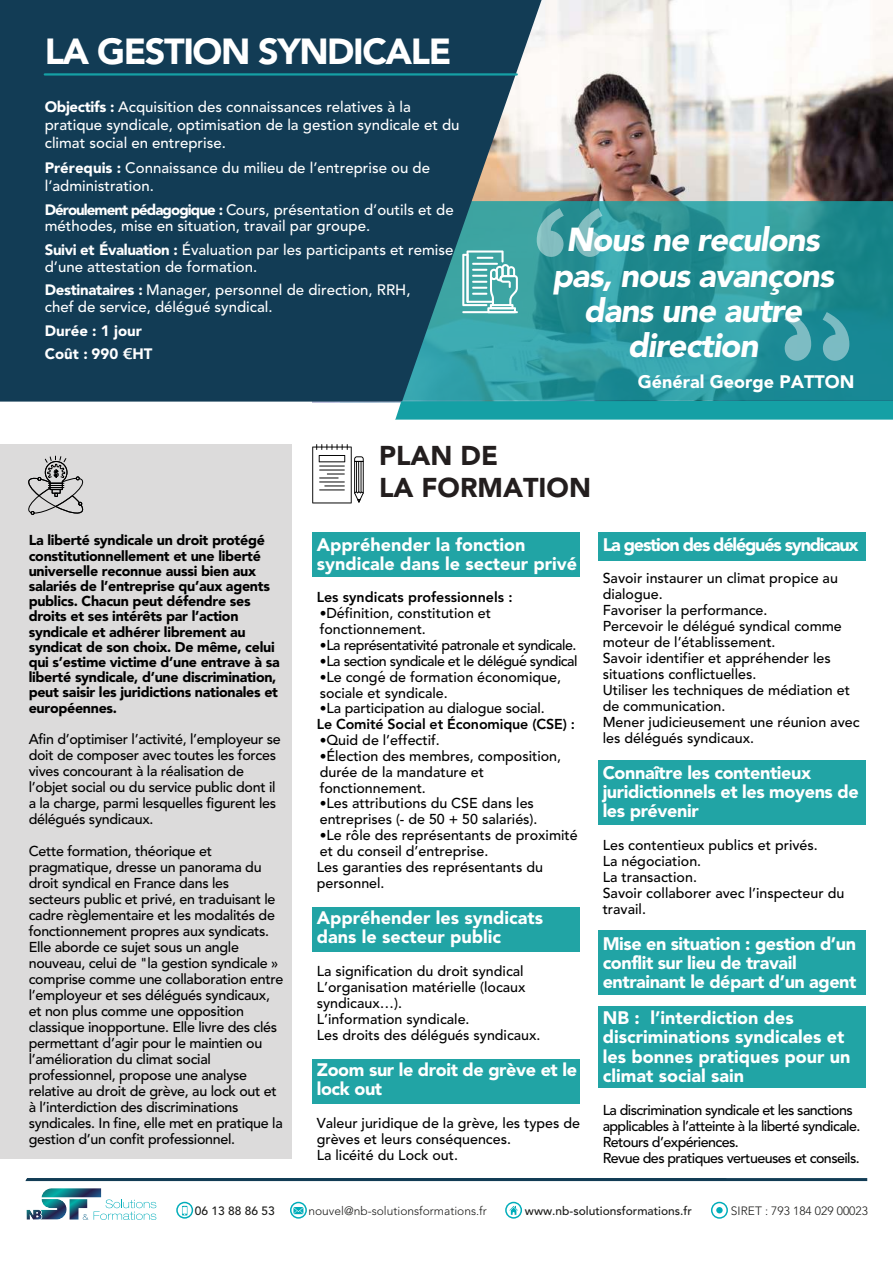
<style>
.page{position:relative;width:893px;height:1263px;background:#fff}
.page>*{position:absolute;margin:0;border:0;box-sizing:border-box;transform-origin:0 0}
.t1{font:900 36px "Avenir";letter-spacing:-.04em;color:#fff}
.t2{font:italic 900 33px/35.2px "Avenir";letter-spacing:-.03em;color:#fff;text-align:center}
.t3{font:900 27px/32.4px "Avenir";color:#231e1e}
.t4{font:900 18px/19.2px "Avenir";color:#fff}
.t5{font:900 18px/19.2px "Avenir";letter-spacing:-.02em;color:#fff}
.t6{font:900 18px/19.2px "Avenir";letter-spacing:-.025em;color:#fff}
.t7{font:900 18px "Avenir";letter-spacing:-.065em;color:#fff}
.t8{font:500 15px/18px "Avenir";color:#fff}
.t9{font:900 15px/23.7px "Avenir";color:#fff}
.t10{font:500 14.25px/15.9px "Avenir";letter-spacing:-.02em;color:#000}
.t11{font:500 14.25px/15.9px "Avenir";color:#000}
.t12{font:900 14.25px/15.1px "Avenir";letter-spacing:-.02em;color:#000}
.t13{font:500 14.25px/15.9px "Avenir";letter-spacing:-.04em;color:#000}
.t14{font:800 14.25px "Avenir";color:#000}
.t15{font:300 12px "Avenir";color:#1d1d1b}
.t16{font:500 12px "Avenir";color:#1d1d1b}
.s1{font-weight:900}
.s2{font-family:"Lucida Grande";font-weight:700}
.s3{font-weight:400;font-size:13.5px}
.s4{font-family:"Lucida Grande";font-weight:400}
.s5{font-weight:800}
</style>
<div class="page">
<img style="left:555px;top:0;width:338px;height:201px">
<hr style="left:340px;top:402px;width:553px;height:1px;background:#84bdc1">
<div style="left:312px;top:532px;width:268px;height:44px;background:#21a4a5"></div>
<div style="left:312px;top:907px;width:268px;height:45px;background:#21a4a5"></div>
<div style="left:312px;top:1059px;width:268px;height:45px;background:#21a4a5"></div>
<div style="left:598px;top:532px;width:268px;height:28px;background:#21a4a5"></div>
<div style="left:598px;top:1006px;width:268px;height:82px;background:#21a4a5"></div>
<div style="left:598px;top:760px;width:268px;height:65px;background:#21a4a5"></div>
<div style="left:598px;top:930px;width:268px;height:65px;background:#21a4a5"></div>
<svg style="left:555px;top:201px;width:338px;height:200px;background:#279399"></svg>
<svg style="left:26px;top:1188px;width:130px;height:32px"></svg>
<svg style="left:0;top:0;width:555px;height:402px;background:#1f4c62"></svg>
<hr style="left:45px;top:73px;width:472px;height:3px;background:#15a0a5">
<svg style="left:395px;top:401px;width:498px;height:19px;background:#1ba2a7"></svg>
<svg style="left:537px;top:208px;width:65px;height:49px;background:#57a8ab"></svg>
<svg style="left:784px;top:312px;width:65px;height:49px;background:#4ba2ab"></svg>
<svg style="left:176px;top:1202px;width:17px;height:16px"></svg>
<svg style="left:290px;top:1202px;width:17px;height:16px"></svg>
<svg style="left:505px;top:1202px;width:17px;height:16px"></svg>
<svg style="left:711px;top:1202px;width:17px;height:17px"></svg>
<div style="left:716px;top:1207px;width:7px;height:6px;background:#00adba;border-radius:50%"></div>
<div style="left:0;top:444px;width:291px;height:715px;background:#dcdbdb"></div>
<svg style="left:312px;top:444px;width:52px;height:59px"></svg>
<svg style="left:28px;top:455px;width:56px;height:60px"></svg>
<hr style="left:25px;top:1178px;width:842px;height:3px;background:#123c55">
<svg style="left:462px;top:250px;width:56px;height:63px"></svg>
<h1 class="t1" style="left:45px;top:36px;width:408px">LA GESTION SYNDICALE</h1>
<p class="t8" style="left:45px;top:99px;width:416px"><span class="s1">Objectifs :</span> Acquisition des connaissances relatives à la pratique syndicale, optimisation de la gestion syndicale et du climat social en entreprise.</p>
<p class="t8" style="left:45px;top:161px;width:387px"><span class="s1">Prérequis :</span> Connaissance du milieu de l’entreprise ou de l’administration.</p>
<p class="t8" style="left:45px;top:203px;width:410px;line-height:16.5px"><span class="s1">Déroulement pédagogique :</span> Cours, présentation d’outils et de méthodes, mise en situation, travail par groupe.</p>
<p class="t8" style="left:45px;top:243px;width:410px;line-height:16.5px"><span class="s1">Suivi et Évaluation :</span> Évaluation par les participants et remise d’une attestation de formation.</p>
<p class="t8" style="left:45px;top:283px;width:367px;line-height:16.5px"><span class="s1">Destinataires :</span> Manager, personnel de direction, RRH, chef de service, délégué syndical.</p>
<p class="t9" style="left:45px;top:320px;width:109px">Durée : 1 jour<br>Coût : 990 <span class="s2">€</span>HT</p>
<h2 class="t2" style="left:552px;top:225px;width:283px">Nous ne reculons pas, nous avançons dans une autre direction</h2>
<p class="t4" style="left:638px;top:373px;width:218px">Général George PATTON</p>
<p class="t12" style="left:29px;top:534px;width:252px">La liberté syndicale un droit protégé constitutionnellement et une liberté universelle reconnue aussi bien aux salariés de l’entreprise qu’aux agents publics. Chacun peut défendre ses droits et ses intérêts par l’action syndicale et adhérer librement au syndicat de son choix. De même, celui qui s’estime victime d’une entrave à sa liberté syndicale, d’une discrimination, peut saisir les juridictions nationales et européennes.</p>
<p class="t10" style="left:29px;top:733px;width:254px">Afin d’optimiser l’activité, l’employeur se doit de composer avec toutes les forces vives concourant à la réalisation de l’objet social ou du service public dont il a la charge, parmi lesquelles figurent les délégués syndicaux.</p>
<p class="t10" style="left:29px;top:845px;width:256px">Cette formation, théorique et pragmatique, dresse un panorama du droit syndical en France dans les secteurs public et privé, en traduisant le cadre règlementaire et les modalités de fonctionnement propres aux syndicats.<br>Elle aborde ce sujet sous un angle nouveau, celui de "la gestion syndicale » comprise comme une collaboration entre l’employeur et ses délégués syndicaux, et non plus comme une opposition classique inopportune. Elle livre des clés permettant d’agir pour le maintien ou l’amélioration du climat social professionnel, propose une analyse relative au droit de grève, au lock out et à l’interdiction des discriminations syndicales. In fine, elle met en pratique la gestion d’un confit professionnel.</p>
<h3 class="t3" style="left:379px;top:441px;width:213px">PLAN DE<br>LA FORMATION</h3>
<p class="t4" style="left:317px;top:536px;width:262px">Appréhender la fonction syndicale dans le secteur privé</p>
<p class="t14" style="left:317px;top:591px;width:197px">Les syndicats professionnels :</p>
<p class="t11" style="left:320px;top:606px;width:173px"><span class="s3">•</span>De<span class="s4">́</span>finition, constitution et fonctionnement.</p>
<p class="t10" style="left:320px;top:638px;width:258px"><span class="s3">•</span>La représentativité patronale et syndicale.</p>
<p class="t10" style="left:320px;top:654px;width:259px"><span class="s3">•</span>La section syndicale et le délégue<span class="s4">́</span>syndical</p>
<p class="t11" style="left:320px;top:670px;width:243px"><span class="s3">•</span>Le conge<span class="s4">́</span>de formation économique, sociale et syndicale.</p>
<p class="t10" style="left:317px;top:702px;width:260px;line-height:15.1px"><span class="s3">•</span>La participation au dialogue social.<br><span class="s5">Le Comité Social et Économique (CSE) :</span></p>
<p class="t11" style="left:320px;top:733px;width:122px"><span class="s3">•</span>Quid de l’effectif.</p>
<p class="t11" style="left:320px;top:749px;width:243px"><span class="s3">•</span>Élection des membres, composition, durée de la mandature et fonctionnement.</p>
<p class="t11" style="left:320px;top:797px;width:219px"><span class="s3">•</span>Les attributions du CSE dans les entreprises (- de 50 + 50 salariés).</p>
<p class="t11" style="left:317px;top:829px;width:262px"><span class="s3">•</span>Le rôle des représentants de proximité et du conseil d’entreprise.<br>Les garanties des représentants du personnel.</p>
<p class="t4" style="left:317px;top:910px;width:228px">Appréhender les syndicats dans le secteur public</p>
<p class="t11" style="left:317px;top:965px;width:225px">La signification du droit syndical<br>L’organisation matérielle (locaux syndicaux…).<br>L’information syndicale.<br>Les droits des délégués syndicaux.</p>
<p class="t5" style="left:317px;top:1062px;width:262px">Zoom sur le droit de grève et le lock out</p>
<p class="t11" style="left:317px;top:1116px;width:265px">Valeur juridique de la grève, les types de grèves et leurs conséquences.<br>La licéité du Lock out.</p>
<p class="t7" style="left:603px;top:537px;width:257px">La gestion des délégués syndicaux</p>
<p class="t11" style="left:603px;top:572px;width:258px">Savoir instaurer un climat propice au dialogue.<br>Favoriser la performance.<br>Percevoir le délégué syndical comme moteur de l’établissement.<br>Savoir identifier et appréhender les situations conflictuelles.<br>Utiliser les techniques de médiation et de communication.<br>Mener judicieusement une réunion avec les délégués syndicaux.</p>
<p class="t5" style="left:603px;top:764px;width:258px">Connaître les contentieux juridictionnels et les moyens de les prévenir</p>
<p class="t11" style="left:603px;top:839px;width:243px">Les contentieux publics et privés.<br>La négociation.<br>La transaction.<br>Savoir collaborer avec l’inspecteur du travail.</p>
<p class="t6" style="left:603px;top:935px;width:255px">Mise en situation : gestion d’un conflit sur lieu de travail entrainant le départ d’un agent</p>
<p class="t4" style="left:603px;top:1010px;width:249px">NB : l’interdiction des discriminations syndicales et les bonnes pratiques pour un climat social sain</p>
<p class="t13" style="left:603px;top:1103px;width:259px">La discrimination syndicale et les sanctions applicables à l’atteinte à la liberté syndicale.<br>Retours d’expériences.<br>Revue des pratiques vertueuses et conseils.</p>
<p class="t16" style="left:195px;top:1206px;width:82px">06 13 88 86 53</p>
<p class="t15" style="left:308px;top:1203px;width:180px">nouvel@nb-solutionsformations.fr</p>
<p class="t16" style="left:525px;top:1206px;width:169px">www.nb-solutionsformations.fr</p>
<p class="t15" style="left:731px;top:1204px;width:138px">SIRET : 793 184 029 00023</p>
</div>
